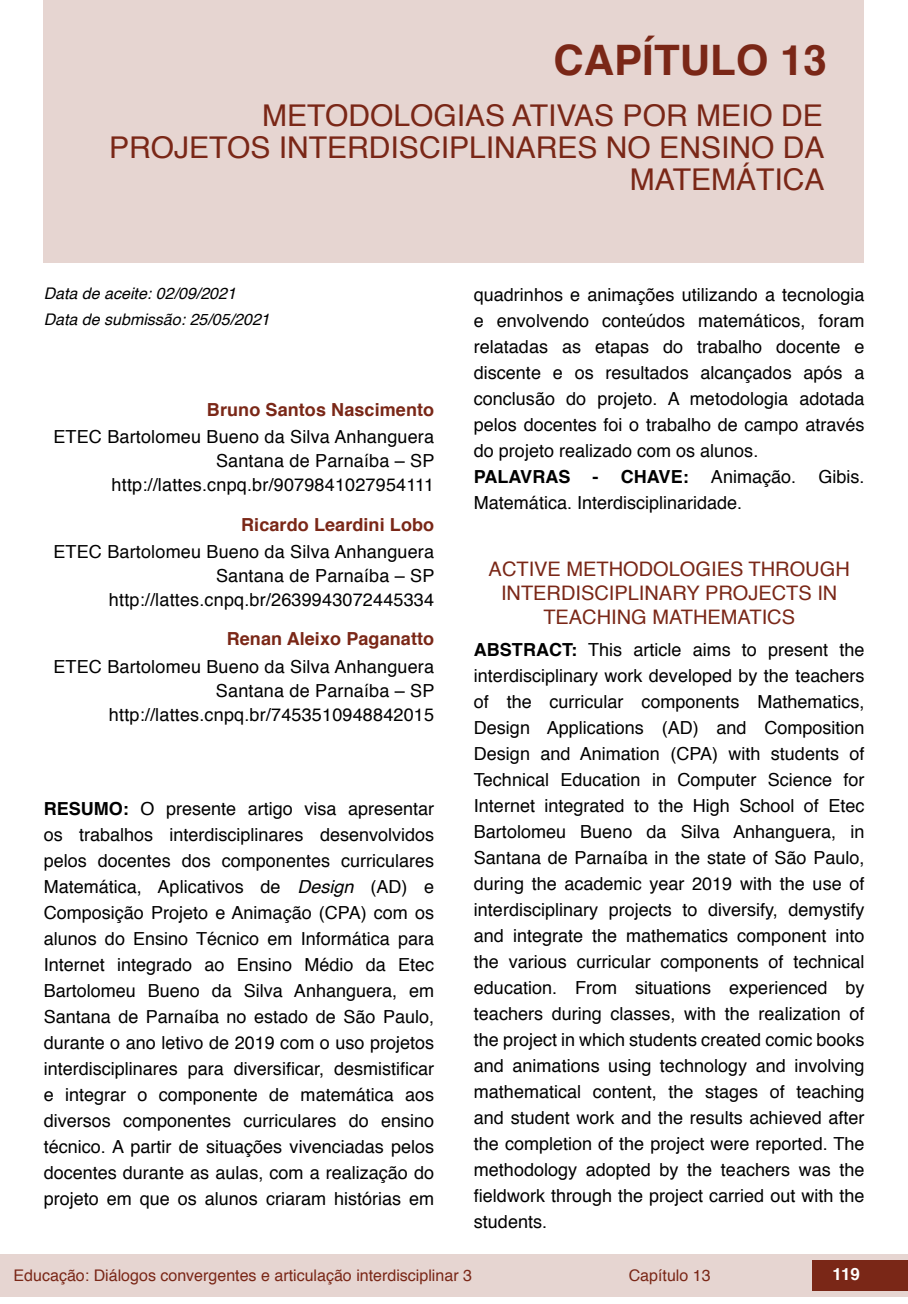
<style>
.page{position:relative;width:908px;height:1304px;background:#fff}
.page>*{position:absolute;margin:0;border:0;box-sizing:border-box;transform-origin:0 0}
.t1{font:700 42px "Helvetica";color:#7a2717}
.t2{font:30px/32px "Helvetica";color:#7a2717;text-align:right}
.t3{font:20px/24px "Helvetica";color:#7a2717;text-align:center}
.t4{font:18px/26px "Helvetica";color:#000;text-align:right}
.t5{font:700 18px "Helvetica";letter-spacing:.005em;color:#7a2717}
.t6{font:700 16.8px "Helvetica";color:#fff}
.t7{font:16px "Helvetica";color:#7a2717}
.t8{font:italic 16px "Helvetica";color:#000}
.s1{font-weight:700}
.s2{font-style:italic}
</style>
<div class="page">
<div style="left:0;top:1254px;width:906px;height:43px;background:#e6d5d1"></div>
<div style="left:812px;top:1261px;width:95px;height:30px;background:#7a2717"></div>
<div style="left:44px;top:0;width:819px;height:263px;background:#e6d5d1"></div>
<h1 class="t1" style="left:553px;top:26px;width:275px">CAPÍTULO 13</h1>
<h2 class="t2" style="left:109px;top:101px;width:716px">METODOLOGIAS ATIVAS POR MEIO DE<br>PROJETOS INTERDISCIPLINARES NO ENSINO DA<br>MATEMÁTICA</h2>
<p class="t8" style="left:44px;top:280px;width:194px">Data de aceite: 02/09/2021</p>
<p class="t8" style="left:44px;top:307px;width:227px">Data de submissão: 25/05/2021</p>
<p class="t5" style="left:207px;top:395px;width:229px">Bruno Santos Nascimento</p>
<p class="t4" style="left:53px;top:426px;width:382px;line-height:24px">ETEC Bartolomeu Bueno da Silva Anhanguera<br>Santana de Parnaíba – SP http://lattes.cnpq.br/9079841027954111</p>
<p class="t5" style="left:241px;top:510px;width:194px">Ricardo Leardini Lobo</p>
<p class="t4" style="left:53px;top:540px;width:382px;line-height:24px">ETEC Bartolomeu Bueno da Silva Anhanguera<br>Santana de Parnaíba – SP http://lattes.cnpq.br/2639943072445334</p>
<p class="t5" style="left:227px;top:625px;width:209px">Renan Aleixo Paganatto</p>
<p class="t4" style="left:53px;top:655px;width:382px;line-height:24px">ETEC Bartolomeu Bueno da Silva Anhanguera<br>Santana de Parnaíba – SP http://lattes.cnpq.br/7453510948842015</p>
<p class="t4" style="left:44px;top:796px;width:392px;text-align:justify"><span class="s1">RESUMO:</span> O presente artigo visa apresentar os trabalhos interdisciplinares desenvolvidos pelos docentes dos componentes curriculares Matemática, Aplicativos de <span class="s2">Design</span> (AD) e Composição Projeto e Animação (CPA) com os alunos do Ensino Técnico em Informática para Internet integrado ao Ensino Médio da Etec Bartolomeu Bueno da Silva Anhanguera, em Santana de Parnaíba no estado de São Paulo, durante o ano letivo de 2019 com o uso projetos interdisciplinares para diversificar, desmistificar e integrar o componente de matemática aos diversos componentes curriculares do ensino técnico. A partir de situações vivenciadas pelos docentes durante as aulas, com a realização do projeto em que os alunos criaram histórias em</p>
<p class="t4" style="left:473px;top:282px;width:392px;text-align:left">quadrinhos e animações utilizando a tecnologia e envolvendo conteúdos matemáticos, foram relatadas as etapas do trabalho docente e discente e os resultados alcançados após a conclusão do projeto. A metodologia adotada pelos docentes foi o trabalho de campo através do projeto realizado com os alunos.<br><span class="s1">PALAVRAS - CHAVE:</span> Animação. Gibis.<br>Matemática. Interdisciplinaridade.</p>
<p class="t3" style="left:488px;top:558px;width:362px">ACTIVE METHODOLOGIES THROUGH<br>INTERDISCIPLINARY PROJECTS IN<br>TEACHING MATHEMATICS</p>
<p class="t4" style="left:473px;top:637px;width:392px;text-align:justify"><span class="s1">ABSTRACT:</span> This article aims to present the interdisciplinary work developed by the teachers of the curricular components Mathematics, Design Applications (AD) and Composition Design and Animation (CPA) with students of Technical Education in Computer Science for Internet integrated to the High School of Etec Bartolomeu Bueno da Silva Anhanguera, in Santana de Parnaíba in the state of São Paulo, during the academic year 2019 with the use of interdisciplinary projects to diversify, demystify and integrate the mathematics component into the various curricular components of technical education. From situations experienced by teachers during classes, with the realization of the project in which students created comic books and animations using technology and involving mathematical content, the stages of teaching and student work and the results achieved after the completion of the project were reported. The methodology adopted by the teachers was the fieldwork through the project carried out with the students.</p>
<p class="t7" style="left:14px;top:1263px;width:459px">Educação: Diálogos convergentes e articulação interdisciplinar 3</p>
<p class="t7" style="left:628px;top:1263px;width:83px">Capítulo 13</p>
<p class="t6" style="left:832px;top:1261px;width:29px">119</p>
</div>
